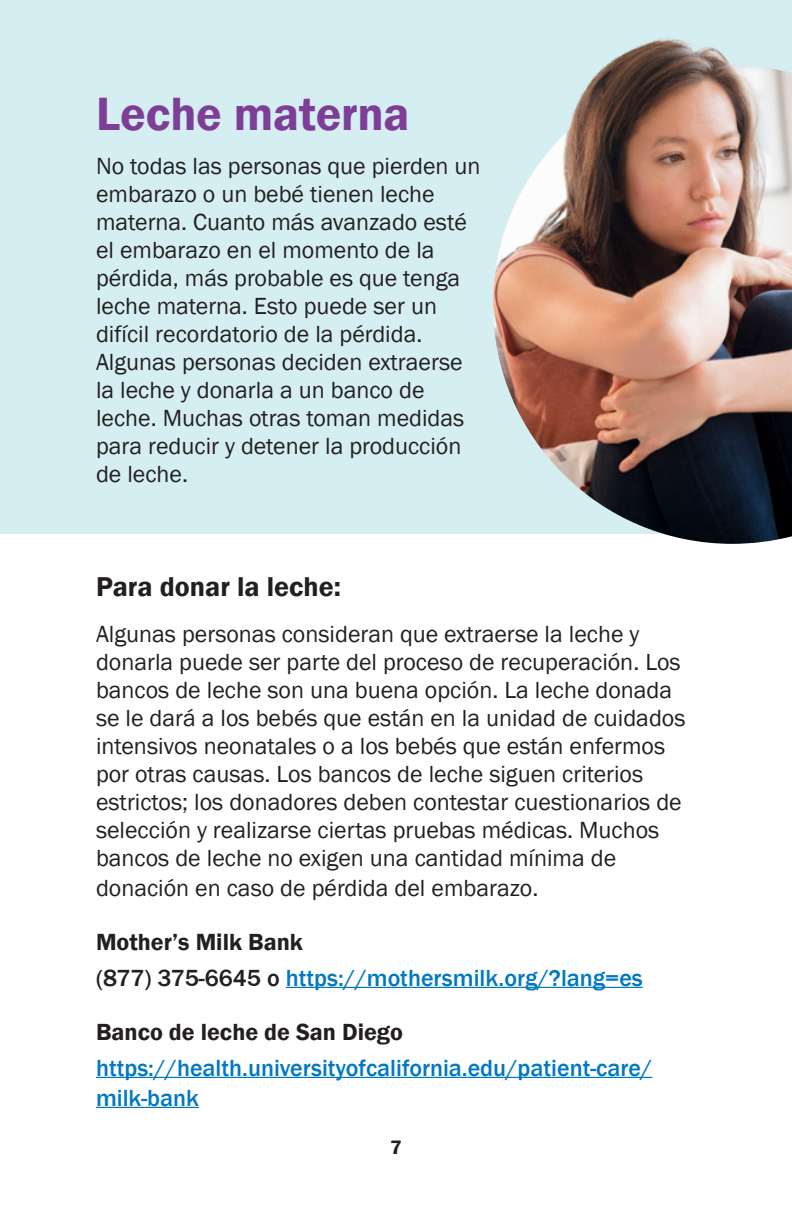
<style>
.page{position:relative;width:792px;height:1224px;background:#fff}
.page>*{position:absolute;margin:0;border:0;box-sizing:border-box;transform-origin:0 0}
.t1{font:600 48px "Franklin Gothic";letter-spacing:-.005em;color:#7e3e98}
.t2{font:600 28px "Franklin Gothic";color:#231f20}
.t3{font:24px/28px "Franklin Gothic";color:#231f20}
.t4{font:500 24px/30px "Franklin Gothic";color:#0079c2}
.t5{font:600 24px "Franklin Gothic";color:#231f20}
.t6{font:600 20px "Franklin Gothic";color:#231f20}
.s1{color:#231f20}
</style>
<div class="page">
<div style="left:0;top:0;width:792px;height:533px;background:#d5eef1"></div>
<hr style="left:286px;top:987px;width:357px;height:1px;background:#0079c2">
<hr style="left:96px;top:1077px;width:556px;height:1px;background:#0079c2">
<hr style="left:96px;top:1107px;width:103px;height:1px;background:#0079c2">
<img style="left:493px;top:67px;width:299px;height:477px">
<img style="left:554px;top:37px;width:198px;height:122px">
<h2 class="t1" style="left:96px;top:84px;width:315px">Leche materna</h2>
<p class="t3" style="left:96px;top:152px;width:386px">No todas las personas que pierden un embarazo o un bebé tienen leche materna. Cuanto más avanzado esté el embarazo en el momento de la pérdida, más probable es que tenga leche materna. Esto puede ser un difícil recordatorio de la pérdida.<br>Algunas personas deciden extraerse la leche y donarla a un banco de leche. Muchas otras toman medidas para reducir y detener la producción de leche.</p>
<h3 class="t2" style="left:96px;top:569px;width:246px">Para donar la leche:</h3>
<p class="t3" style="left:96px;top:620px;width:591px">Algunas personas consideran que extraerse la leche y donarla puede ser parte del proceso de recuperación. Los bancos de leche son una buena opción. La leche donada se le dará a los bebés que están en la unidad de cuidados intensivos neonatales o a los bebés que están enfermos por otras causas. Los bancos de leche siguen criterios estrictos; los donadores deben contestar cuestionarios de selección y realizarse ciertas pruebas médicas. Muchos bancos de leche no exigen una cantidad mínima de donación en caso de pérdida del embarazo.</p>
<h3 class="t5" style="left:96px;top:927px;width:208px">Mother’s Milk Bank</h3>
<p class="t4" style="left:96px;top:963px;width:548px"><span class="s1">(877) 375-6645 o</span> https://mothersmilk.org/?lang=es</p>
<h3 class="t5" style="left:96px;top:1017px;width:309px">Banco de leche de San Diego</h3>
<p class="t4" style="left:96px;top:1053px;width:558px">https://health.universityofcalifornia.edu/patient-care/ milk-bank</p>
<p class="t6" style="left:390px;top:1135px;width:13px">7</p>
</div>
